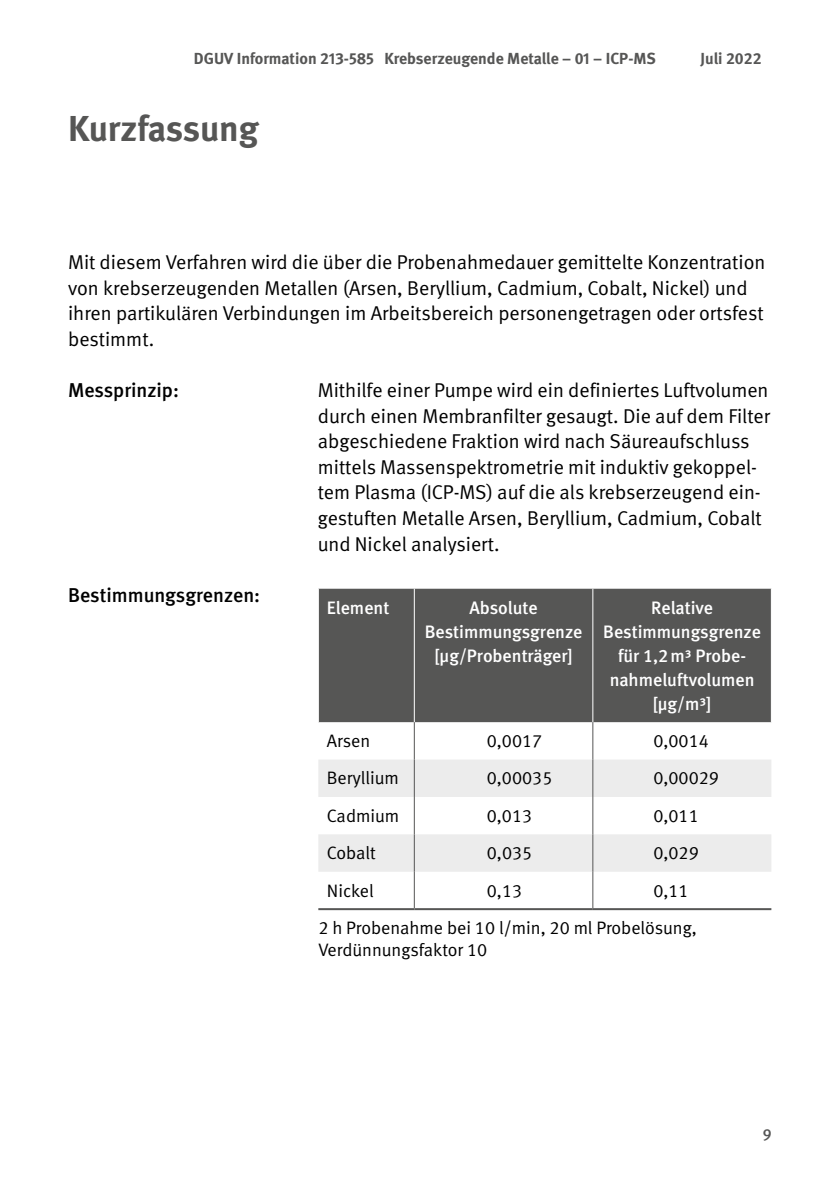
<style>
.page{position:relative;width:840px;height:1191px;background:#fff}
.page>*{position:absolute;margin:0;border:0;box-sizing:border-box;transform-origin:0 0}
.Überschriften_H1_ohne_Zahl{font:700 36px "DGUV Meta";letter-spacing:-.01em;color:#565655}
.Fließtext_FT_Abstand_vor{font:20px/25.6px "DGUV Meta";color:#000}
.Fließtext_FT_Abstand_vor-2{font:500 20px "DGUV Meta";color:#000}
.Tabellen_und_Graphen_TI{font:18px/22px "DGUV Meta";color:#000}
.Tabellen_und_Graphen_TK{font:500 18px/24px "DGUV Meta";color:#fff;text-align:center}
.t1{font:700 16px "DGUV Meta";color:#565655}
.t2{font:500 16px "DGUV Meta";color:#565655}
</style>
<div class="page">
<div style="left:318px;top:589px;width:452px;height:133px;background:#565655"></div>
<svg style="left:318px;top:759px;width:453px;height:112px;fill:#ececec"></svg>
<hr style="left:318px;top:908px;width:96px;height:2px;background:#565655">
<hr style="left:414px;top:908px;width:178px;height:2px;background:#565655">
<hr style="left:592px;top:908px;width:179px;height:2px;background:#565655">
<hr style="left:413px;top:589px;width:1px;height:133px;background:#fff">
<hr style="left:413px;top:722px;width:1px;height:37px;background:#565655">
<hr style="left:413px;top:759px;width:1px;height:38px;background:#565655">
<hr style="left:413px;top:797px;width:1px;height:37px;background:#565655">
<hr style="left:413px;top:834px;width:1px;height:37px;background:#565655">
<hr style="left:413px;top:871px;width:1px;height:37px;background:#565655">
<hr style="left:592px;top:589px;width:1px;height:133px;background:#fff">
<hr style="left:592px;top:722px;width:1px;height:37px;background:#565655">
<hr style="left:592px;top:759px;width:1px;height:38px;background:#565655">
<hr style="left:592px;top:797px;width:1px;height:37px;background:#565655">
<hr style="left:592px;top:834px;width:1px;height:37px;background:#565655">
<hr style="left:592px;top:871px;width:1px;height:37px;background:#565655">
<p class="t1" style="left:194px;top:49px;width:463px">DGUV Information 213-585 Krebserzeugende Metalle – 01 – ICP-MS</p>
<p class="t1" style="left:700px;top:49px;width:63px">Juli 2022</p>
<h1 class="Überschriften_H1_ohne_Zahl" style="left:68px;top:107px;width:192px">Kurzfassung</h1>
<p class="Fließtext_FT_Abstand_vor" style="left:68px;top:250px;width:698px">Mit diesem Verfahren wird die über die Probenahmedauer gemittelte Konzentration von krebserzeugenden Metallen (Arsen, Beryllium, Cadmium, Cobalt, Nickel) und ihren partikulären Verbindungen im Arbeitsbereich personengetragen oder ortsfest bestimmt.</p>
<p class="Fließtext_FT_Abstand_vor-2" style="left:68px;top:378px;width:112px">Messprinzip:</p>
<p class="Fließtext_FT_Abstand_vor" style="left:317px;top:378px;width:453px">Mithilfe einer Pumpe wird ein definiertes Luftvolumen durch einen Membranfilter gesaugt. Die auf dem Filter abgeschiedene Fraktion wird nach Säureaufschluss mittels Massenspektrometrie mit induktiv gekoppel&shy;tem Plasma (ICP-MS) auf die als krebserzeugend ein&shy;gestuften Metalle Arsen, Beryllium, Cadmium, Cobalt und Nickel analysiert.</p>
<p class="Fließtext_FT_Abstand_vor-2" style="left:68px;top:583px;width:193px">Bestimmungsgrenzen:</p>
<p class="Tabellen_und_Graphen_TK" style="left:326px;top:596px;width:64px">Element</p>
<p class="Tabellen_und_Graphen_TK" style="left:424px;top:596px;width:159px">Absolute<br>Bestimmungsgrenze [µg/Probenträger]</p>
<p class="Tabellen_und_Graphen_TK" style="left:603px;top:596px;width:159px">Relative<br>Bestimmungsgrenze für 1,2m³ Probe&shy;nahmeluftvolumen [µg/m³]</p>
<p class="Tabellen_und_Graphen_TI" style="left:326px;top:730px;width:45px">Arsen</p>
<p class="Tabellen_und_Graphen_TI" style="left:486px;top:730px;width:57px">0,0017</p>
<p class="Tabellen_und_Graphen_TI" style="left:653px;top:730px;width:57px">0,0014</p>
<p class="Tabellen_und_Graphen_TI" style="left:326px;top:767px;width:73px">Beryllium</p>
<p class="Tabellen_und_Graphen_TI" style="left:486px;top:767px;width:67px">0,00035</p>
<p class="Tabellen_und_Graphen_TI" style="left:653px;top:767px;width:67px">0,00029</p>
<p class="Tabellen_und_Graphen_TI" style="left:327px;top:805px;width:74px">Cadmium</p>
<p class="Tabellen_und_Graphen_TI" style="left:486px;top:805px;width:47px">0,013</p>
<p class="Tabellen_und_Graphen_TI" style="left:653px;top:805px;width:47px">0,011</p>
<p class="Tabellen_und_Graphen_TI" style="left:327px;top:842px;width:50px">Cobalt</p>
<p class="Tabellen_und_Graphen_TI" style="left:486px;top:842px;width:47px">0,035</p>
<p class="Tabellen_und_Graphen_TI" style="left:653px;top:842px;width:47px">0,029</p>
<p class="Tabellen_und_Graphen_TI" style="left:327px;top:880px;width:48px">Nickel</p>
<p class="Tabellen_und_Graphen_TI" style="left:486px;top:880px;width:37px">0,13</p>
<p class="Tabellen_und_Graphen_TI" style="left:653px;top:880px;width:37px">0,11</p>
<p class="Tabellen_und_Graphen_TI" style="left:318px;top:917px;width:380px">2 h Probenahme bei 10 l/min, 20 ml Probelösung,<br>Verdünnungsfaktor 10</p>
<p class="t2" style="left:762px;top:1124px;width:10px">9</p>
</div>
